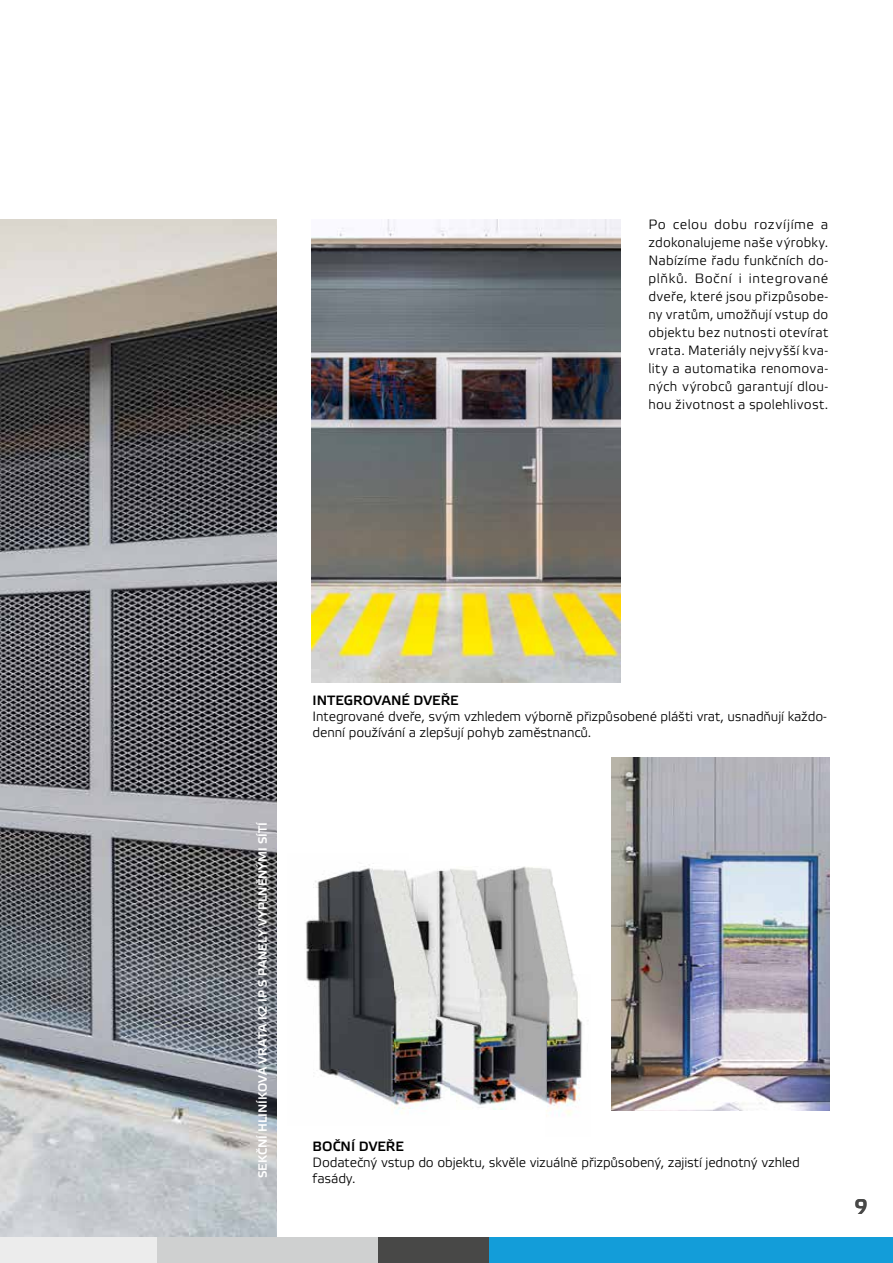
<style>
.page{position:relative;width:893px;height:1263px;background:#fff}
.page>*{position:absolute;margin:0;border:0;box-sizing:border-box;transform-origin:0 0}
.t1{font:700 21px "Elektra Light Pro";color:#484847}
.t2{font:13.5px/18px "Elektra Light Pro";letter-spacing:-.01em;color:#000}
.t3{font:700 13.5px "Elektra Light Pro";color:#000}
.t4{font:700 12px "Elektra Light Pro";color:#fff}
</style>
<div class="page">
<img style="left:0;top:220px;width:276px;height:1017px">
<img style="left:456px;top:869px;width:127px;height:247px">
<img style="left:450px;top:866px;width:97px;height:45px">
<img style="left:450px;top:910px;width:6px;height:185px">
<img style="left:313px;top:863px;width:81px;height:36px">
<img style="left:305px;top:899px;width:89px;height:181px">
<img style="left:349px;top:1080px;width:56px;height:34px">
<img style="left:394px;top:870px;width:56px;height:239px">
<img style="left:611px;top:757px;width:218px;height:354px">
<div style="left:0;top:1237px;width:157px;height:26px;background:#ececec"></div>
<div style="left:157px;top:1237px;width:221px;height:26px;background:#cfd0d0"></div>
<div style="left:378px;top:1237px;width:111px;height:26px;background:#484847"></div>
<div style="left:489px;top:1237px;width:404px;height:26px;background:#139dd9"></div>
<img style="left:312px;top:220px;width:309px;height:462px">
<p class="t2" style="left:648px;top:216px;width:181px;text-align:justify">Po celou dobu rozvíjíme a zdokonalujeme naše výrobky.<br>Nabízíme řadu funkčních do&shy;plňků. Boční i integrované dveře, které jsou přizpůsobe&shy;ny vratům, umožňují vstup do objektu bez nutnosti otevírat vrata. Materiály nejvyšší kva&shy;lity a automatika renomova&shy;ných výrobců garantují dlou&shy;hou životnost a spolehlivost.</p>
<p class="t4" style="left:256px;top:1178px;width:358px;rotate:-90deg">SEKČNÍ HLINÍKOVÁ VRATA K2 IP S PANELY VYPLNĚNÝMI SÍTÍ</p>
<p class="t3" style="left:313px;top:693px;width:147px">INTEGROVANÉ DVEŘE</p>
<p class="t2" style="left:313px;top:708px;width:516px;line-height:16.2px">Integrované dveře, svým vzhledem výborně přizpůsobené plášti vrat, usnadňují každo&shy;denní používání a zlepšují pohyb zaměstnanců.</p>
<p class="t3" style="left:313px;top:1138px;width:93px">BOČNÍ DVEŘE</p>
<p class="t2" style="left:313px;top:1154px;width:489px;line-height:16.2px">Dodatečný vstup do objektu, skvěle vizuálně přizpůsobený, zajistí jednotný vzhled fasády.</p>
<h1 class="t1" style="left:854px;top:1196px;width:15px">9</h1>
</div>
